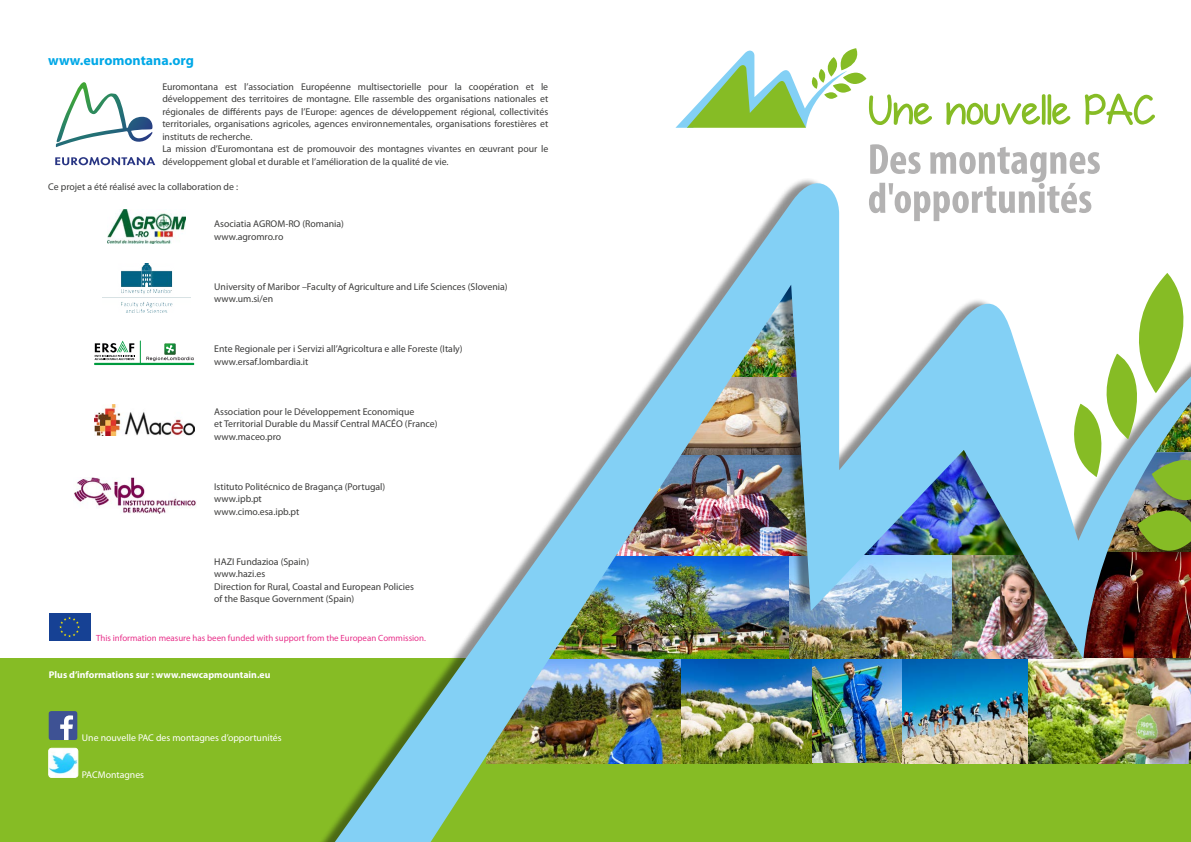
<style>
.page{position:relative;width:1191px;height:842px;background:#fff}
.page>*{position:absolute;margin:0;border:0;box-sizing:border-box;transform-origin:0 0}
.t1{font:700 14px "Myriad Pro";color:#00a8e7}
.t2{font:9.8px/12.5px "Myriad Pro";color:#3c3c3b}
.t3{font:9.8px "Myriad Pro";color:#fff}
.t4{font:700 9.8px "Myriad Pro";color:#fff}
.t5{font:9px "Myriad Pro";color:#e8308a}
</style>
<div class="page">
<div style="left:0;top:658px;width:1191px;height:184px;background:#86bc25"></div>
<img style="left:325px;top:167px;width:866px;height:675px">
<div style="left:1153px;top:461px;width:38px;height:52px;background:#000;opacity:.45"></div>
<svg style="left:1059px;top:273px;width:132px;height:227px"></svg>
<div style="left:1138px;top:512px;width:53px;height:51px;background:#000;opacity:.45"></div>
<svg style="left:1137px;top:510px;width:54px;height:41px;background:#7a9e28"></svg>
<img style="left:813px;top:659px;width:88px;height:103px">
<img style="left:50px;top:748px;width:28px;height:28px">
<div style="left:48px;top:748px;width:30px;height:30px;border:1px solid #fff;border-radius:3px"></div>
<svg style="left:48px;top:711px;width:30px;height:29px"></svg>
<svg style="left:55px;top:82px;width:98px;height:65px"></svg>
<svg style="left:55px;top:157px;width:100px;height:8px"></svg>
<svg style="left:90px;top:613px;width:1px;height:28px"></svg>
<div style="left:49px;top:613px;width:41px;height:28px;background:#164194"></div>
<svg style="left:59px;top:617px;width:21px;height:20px"></svg>
<svg style="left:675px;top:48px;width:257px;height:80px"></svg>
<svg style="left:946px;top:94px;width:124px;height:31px"></svg>
<svg style="left:1084px;top:93px;width:71px;height:32px"></svg>
<svg style="left:869px;top:144px;width:230px;height:77px"></svg>
<svg style="left:94px;top:341px;width:100px;height:24px"></svg>
<img style="left:102px;top:264px;width:89px;height:49px">
<img style="left:108px;top:210px;width:77px;height:33px">
<img style="left:94px;top:405px;width:100px;height:30px">
<img style="left:74px;top:477px;width:122px;height:36px">
<h1 class="t1" style="left:48px;top:52px;width:147px">www.euromontana.org</h1>
<p class="t2" style="left:162px;top:80px;width:387px">Euromontana est l’association Européenne multisectorielle pour la coopération et le développement des territoires de montagne. Elle rassemble des organisations nationales et régionales de différents pays de l’Europe: agences de développement régional, collectivités territoriales, organisations agricoles, agences environnementales, organisations forestières et instituts de recherche.<br>La mission d’Euromontana est de promouvoir des montagnes vivantes en œuvrant pour le développement global et durable et l’amélioration de la qualité de vie.</p>
<p class="t2" style="left:48px;top:181px;width:191px">Ce projet a été réalisé avec la collaboration de :</p>
<p class="t2" style="left:214px;top:218px;width:131px">Asociatia AGROM-RO (Romania) www.agromro.ro</p>
<p class="t2" style="left:214px;top:281px;width:295px">University of Maribor –Faculty of Agriculture and Life Sciences (Slovenia) www.um.si/en</p>
<p class="t2" style="left:214px;top:343px;width:250px">Ente Regionale per i Servizi all’Agricoltura e alle Foreste (Italy) www.ersaf.lombardia.it</p>
<p class="t2" style="left:214px;top:406px;width:225px">Association pour le Développement Economique<br>et Territorial Durable du Massif Central MACÉO (France) www.maceo.pro</p>
<p class="t2" style="left:214px;top:481px;width:173px">Istituto Politécnico de Bragança (Portugal) www.ipb.pt<br>www.cimo.esa.ipb.pt</p>
<p class="t2" style="left:214px;top:556px;width:201px">HAZI Fundazioa (Spain)<br>www.hazi.es<br>Direction for Rural, Coastal and European Policies of the Basque Government (Spain)</p>
<p class="t5" style="left:96px;top:633px;width:331px">This information measure has been funded with support from the European Commission.</p>
<p class="t4" style="left:49px;top:669px;width:223px">Plus d’informations sur : www.newcapmountain.eu</p>
<p class="t3" style="left:82px;top:732px;width:201px">Une nouvelle PAC des montagnes d’opportunités</p>
<p class="t3" style="left:82px;top:769px;width:64px">PACMontagnes</p>
</div>
